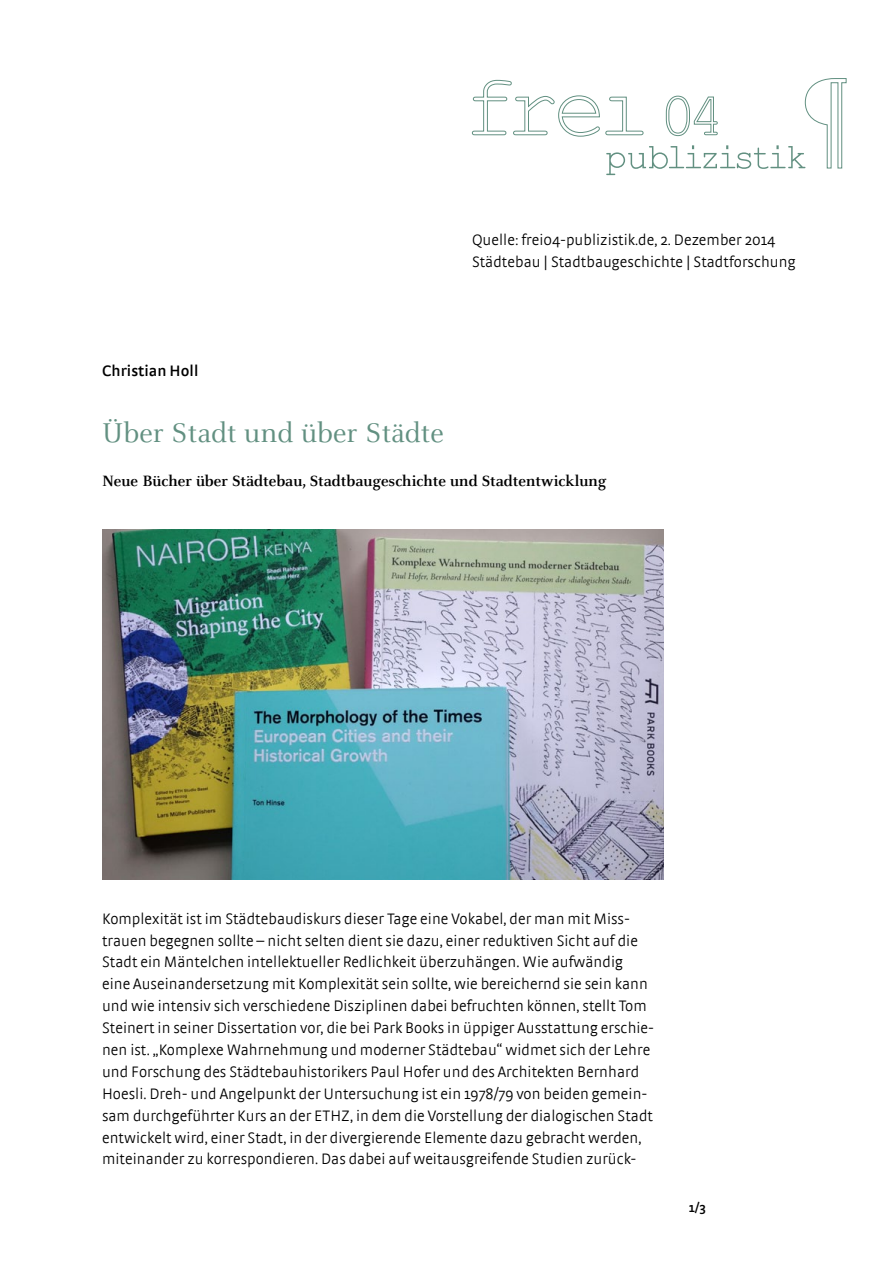
<style>
.page{position:relative;width:893px;height:1263px;background:#fff}
.page>*{position:absolute;margin:0;border:0;box-sizing:border-box;transform-origin:0 0}
.t1{font:30px "Celeste";letter-spacing:.005em;color:#629081}
.t2{font:700 16.5px "Celeste";color:#000}
.t3{font:300 15.9px/21.9px "Strada";letter-spacing:.005em;color:#000}
.t4{font:300 15.9px/21.9px "Strada OT";letter-spacing:.005em;color:#000}
.t5{font:600 15.9px "Strada";letter-spacing:.005em;color:#000}
.t6{font:600 13.5px "Strada";color:#000}
</style>
<div class="page">
<svg style="left:472px;top:78px;width:374px;height:97px"></svg>
<img style="left:102px;top:529px;width:561px;height:351px">
<p class="t4" style="left:472px;top:229px;width:325px">Quelle: frei04-publizistik.de, 2. Dezember 2014<br>Städtebau | Stadtbaugeschichte | Stadtforschung</p>
<p class="t5" style="left:102px;top:361px;width:98px">Christian Holl</p>
<h1 class="t1" style="left:102px;top:417px;width:343px">Über Stadt und über Städte</h1>
<p class="t2" style="left:102px;top:472px;width:506px">Neue Bücher über Städtebau, Stadtbaugeschichte und Stadtentwicklung</p>
<p class="t3" style="left:102px;top:907px;width:554px">Komplexität ist im Städtebaudiskurs dieser Tage eine Vokabel, der man mit Miss&shy;trauen begegnen sollte – nicht selten dient sie dazu, einer reduktiven Sicht auf die Stadt ein Mäntelchen intellektueller Redlichkeit überzuhängen. Wie aufwändig eine Auseinandersetzung mit Komplexität sein sollte, wie bereichernd sie sein kann und wie intensiv sich verschiedene Disziplinen dabei befruchten können, stellt Tom Steinert in seiner Dissertation vor, die bei Park Books in üppiger Ausstattung erschie&shy;nen ist. „Komplexe Wahrnehmung und moderner Städtebau“ widmet sich der Lehre und Forschung des Städtebauhistorikers Paul Hofer und des Architekten Bernhard Hoesli. Dreh- und Angelpunkt der Untersuchung ist ein 1978/79 von beiden gemein&shy;sam durchgeführter Kurs an der ETHZ, in dem die Vorstellung der dialogischen Stadt entwickelt wird, einer Stadt, in der divergierende Elemente dazu gebracht werden, miteinander zu korrespondieren. Das dabei auf weitausgreifende Studien zurück-</p>
<p class="t6" style="left:689px;top:1199px;width:18px">1/3</p>
</div>
